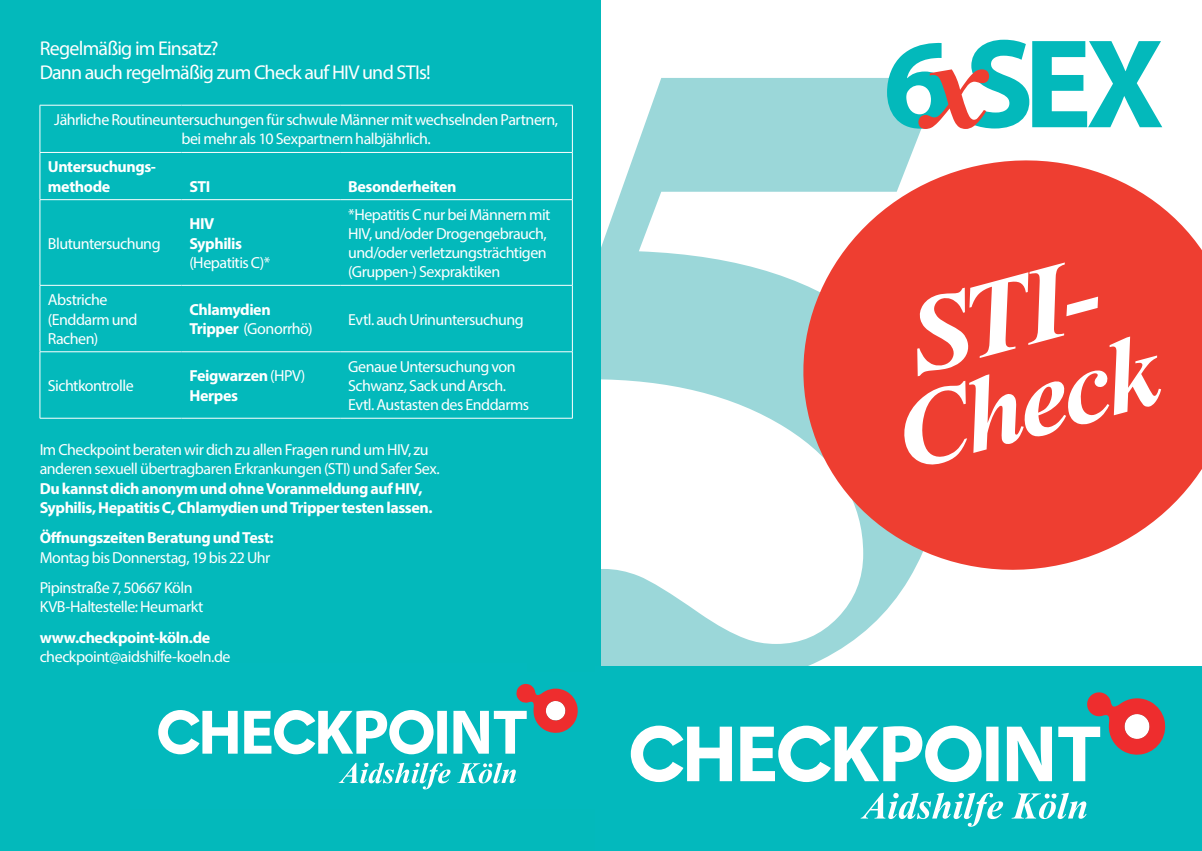
<style>
.page{position:relative;width:1202px;height:851px;background:#fff}
.page>*{position:absolute;margin:0;border:0;box-sizing:border-box;transform-origin:0 0}
.t1{font:italic 700 106px/90px "Times New Roman";color:#fff;text-align:center;scale:1.06 1}
.t2{font:20px/24px "Myriad Pro";letter-spacing:-.04em;color:#fff}
.t3{font:16px/19.2px "Myriad Pro";letter-spacing:-.03em;color:#fff}
.t4{font:700 16px/19.2px "Myriad Pro";letter-spacing:-.025em;color:#fff}
.s1{font-weight:400}
</style>
<div class="page">
<div style="left:0;top:0;width:601px;height:850px;background:#03b9bb"></div>
<svg style="left:158px;top:683px;width:420px;height:71px"></svg>
<svg style="left:339px;top:762px;width:177px;height:27px"></svg>
<svg style="left:554px;top:78px;width:367px;height:610px;fill:#9bd7d9"></svg>
<div style="left:527px;top:29px;width:74px;height:642px;background:#03b9bb"></div>
<div style="left:595px;top:666px;width:607px;height:184px;background:#03b9bd"></div>
<svg style="left:631px;top:692px;width:535px;height:90px"></svg>
<svg style="left:861px;top:792px;width:226px;height:34px"></svg>
<svg style="left:781px;top:137px;width:421px;height:455px;fill:#ee3e31"></svg>
<svg style="left:887px;top:40px;width:275px;height:89px"></svg>
<hr style="left:40px;top:153px;width:1px;height:46px;background:#fff">
<hr style="left:572px;top:153px;width:1px;height:46px;background:#fff">
<hr style="left:40px;top:199px;width:141px;height:1px;background:#fff">
<hr style="left:40px;top:200px;width:1px;height:85px;background:#fff">
<hr style="left:181px;top:199px;width:159px;height:1px;background:#fff">
<hr style="left:340px;top:199px;width:233px;height:1px;background:#fff">
<hr style="left:572px;top:200px;width:1px;height:85px;background:#fff">
<hr style="left:40px;top:105px;width:141px;height:1px;background:#fff">
<hr style="left:40px;top:105px;width:1px;height:47px;background:#fff">
<hr style="left:181px;top:105px;width:159px;height:1px;background:#fff">
<hr style="left:340px;top:105px;width:233px;height:1px;background:#fff">
<hr style="left:572px;top:105px;width:1px;height:47px;background:#fff">
<hr style="left:40px;top:152px;width:141px;height:1px;background:#fff">
<hr style="left:181px;top:152px;width:159px;height:1px;background:#fff">
<hr style="left:340px;top:152px;width:233px;height:1px;background:#fff">
<hr style="left:40px;top:285px;width:141px;height:1px;background:#fff">
<hr style="left:40px;top:285px;width:1px;height:66px;background:#fff">
<hr style="left:181px;top:285px;width:159px;height:1px;background:#fff">
<hr style="left:340px;top:285px;width:233px;height:1px;background:#fff">
<hr style="left:572px;top:285px;width:1px;height:66px;background:#fff">
<hr style="left:40px;top:351px;width:141px;height:1px;background:#fff">
<hr style="left:40px;top:352px;width:1px;height:66px;background:#fff">
<hr style="left:181px;top:351px;width:159px;height:1px;background:#fff">
<hr style="left:340px;top:351px;width:233px;height:1px;background:#fff">
<hr style="left:572px;top:352px;width:1px;height:66px;background:#fff">
<hr style="left:40px;top:418px;width:141px;height:1px;background:#fff">
<hr style="left:181px;top:418px;width:159px;height:1px;background:#fff">
<hr style="left:340px;top:418px;width:233px;height:1px;background:#fff">
<p class="t2" style="left:40px;top:36px;width:392px">Regelmäßig im Einsatz?<br>Dann auch regelmäßig zum Check auf HIV und STIs!</p>
<p class="t3" style="left:54px;top:110px;width:505px;text-align:center">Jährliche Routineuntersuchungen für schwule Männer mit wechselnden Partnern, bei mehr als 10 Sexpartnern halbjährlich.</p>
<p class="t4" style="left:48px;top:157px;width:110px">Untersuchungs&shy;methode</p>
<p class="t4" style="left:189px;top:176px;width:23px">STI</p>
<p class="t4" style="left:348px;top:176px;width:110px">Besonderheiten</p>
<p class="t3" style="left:48px;top:233px;width:114px">Blutuntersuchung</p>
<p class="t4" style="left:189px;top:214px;width:54px">HIV<br>Syphilis</p>
<p class="t3" style="left:189px;top:252px;width:82px">(Hepatitis C)*</p>
<p class="t3" style="left:348px;top:204px;width:204px">*Hepatitis C nur bei Männern mit<br>HIV, und/oder Drogengebrauch, und/oder verletzungsträchtigen (Gruppen-) Sexpraktiken</p>
<p class="t3" style="left:48px;top:290px;width:91px">Abstriche (Enddarm und<br>Rachen)</p>
<p class="t4" style="left:189px;top:299px;width:125px">Chlamydien<br>Tripper <span class="s1">(Gonorrhö)</span></p>
<p class="t3" style="left:348px;top:309px;width:177px">Evtl. auch Urinuntersuchung</p>
<p class="t3" style="left:48px;top:376px;width:87px">Sichtkontrolle</p>
<p class="t4" style="left:189px;top:366px;width:117px">Feigwarzen <span class="s1">(HPV)<br></span>Herpes</p>
<p class="t3" style="left:348px;top:356px;width:183px">Genaue Untersuchung von<br>Schwanz, Sack und Arsch.<br>Evtl. Austasten des Enddarms</p>
<p class="t3" style="left:40px;top:440px;width:402px">Im Checkpoint beraten wir dich zu allen Fragen rund um HIV, zu anderen sexuell übertragbaren Erkrankungen (STI) und Safer Sex.</p>
<p class="t4" style="left:40px;top:478px;width:394px">Du kannst dich anonym und ohne Voranmeldung auf HIV,<br>Syphilis, Hepatitis C, Chlamydien und Tripper testen lassen.</p>
<p class="t4" style="left:40px;top:527px;width:236px">Öffnungszeiten Beratung und Test:</p>
<p class="t3" style="left:40px;top:541px;width:232px;line-height:30.6px">Montag bis Donnerstag, 19 bis 22 Uhr<br>Pipinstraße 7, 50667 Köln</p>
<p class="t3" style="left:40px;top:597px;width:165px">KVB-Haltestelle: Heumarkt</p>
<p class="t4" style="left:40px;top:627px;width:172px">www.checkpoint-köln.de</p>
<p class="t3" style="left:40px;top:646px;width:192px">checkpoint@aidshilfe-koeln.de</p>
<h1 class="t1" style="left:860px;top:303px;width:258px;rotate:-15deg">STI-<br>Check</h1>
</div>
